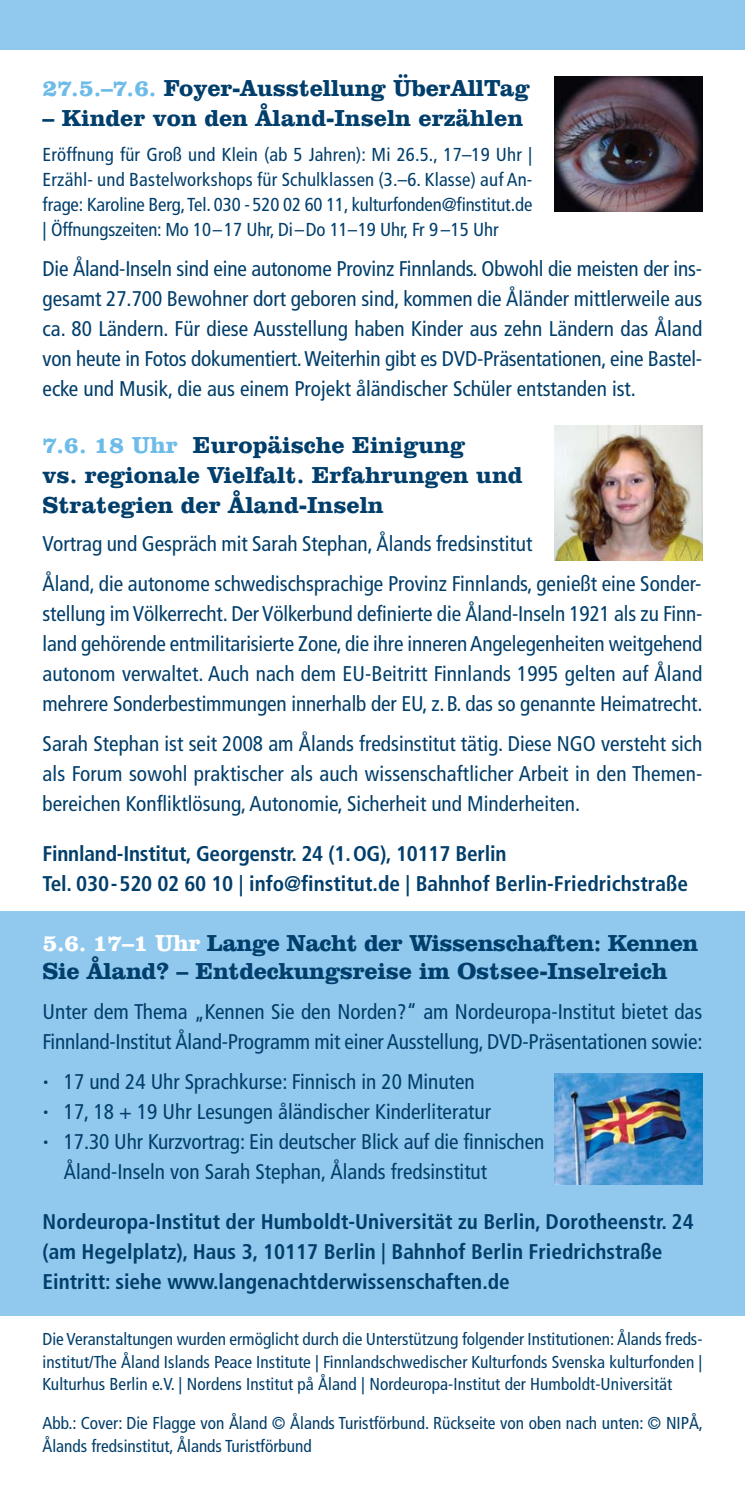
<style>
.page{position:relative;width:745px;height:1489px;background:#fff}
.page>*{position:absolute;margin:0;border:0;box-sizing:border-box;transform-origin:0 0}
.t1{font:700 23.75px/30px "Clarendon BT";letter-spacing:-.005em;color:#003e6b}
.t2{font:condensed 21.25px/30px "Frutiger";color:#003e6b;text-align:justify}
.t3{font:700 condensed 21.25px/30px "Frutiger";color:#003e6b}
.t4{font:condensed 18.75px/25px "Frutiger";letter-spacing:-.005em;color:#003e6b;text-align:justify}
.t5{font:condensed 17.25px/22.5px "Frutiger";color:#003e6b;text-align:justify}
.s1{color:#6cbbe8}
.s2{color:#fff}
.s3{font-family:"Clarendon BT";font-weight:700;font-stretch:normal}
</style>
<div class="page">
<div style="left:0;top:911px;width:744px;height:404px;background:#91c9ee"></div>
<div style="left:0;top:0;width:744px;height:50px;background:#91c9ee"></div>
<img style="left:554px;top:425px;width:148px;height:135px">
<img style="left:554px;top:1073px;width:148px;height:110px">
<img style="left:554px;top:77px;width:148px;height:134px">
<p class="t1" style="left:43px;top:75px;width:488px"><span class="s1">27.5.–7.6.</span> Foyer-Ausstellung ÜberAllTag</p>
<p class="t1" style="left:43px;top:105px;width:481px">– Kinder von den Åland-Inseln erzählen</p>
<p class="t4" style="left:43px;top:143px;width:491px">Eröffnung für Groß und Klein (ab 5 Jahren): Mi 26.5., 17–19 Uhr | Erzähl- und Bastelworkshops für Schulklassen (3.–6. Klasse) auf An&shy;frage: Karoline Berg, Tel. 030 - 520 02 60 11, kulturfonden@finstitut.de | Öffnungszeiten: Mo 10–17 Uhr, Di–Do 11–19 Uhr, Fr 9 –15 Uhr</p>
<p class="t2" style="left:43px;top:255px;width:661px">Die Åland-Inseln sind eine autonome Provinz Finnlands. Obwohl die meisten der ins - gesamt 27.700 Bewohner dort geboren sind, kommen die Åländer mittlerweile aus ca. 80 Ländern. Für diese Ausstellung haben Kinder aus zehn Ländern das Åland von heute in Fotos dokumentiert. Weiterhin gibt es DVD-Präsentationen, eine Bastel&shy;ecke und Musik, die aus einem Projekt åländischer Schüler entstanden ist.</p>
<p class="t1" style="left:43px;top:433px;width:481px"><span class="s1">7.6. 18 Uhr</span> Europäische Einigung<br>vs. regionale Vielfalt. Erfahrungen und<br>Strategien der Åland-Inseln</p>
<p class="t2" style="left:43px;top:525px;width:660px;line-height:40px">Vortrag und Gespräch mit Sarah Stephan, Ålands fredsinstitut<br>Åland, die autonome schwedischsprachige Provinz Finnlands, genießt eine Sonder-</p>
<p class="t2" style="left:43px;top:600px;width:661px">stellung im Völkerrecht. Der Völkerbund definierte die Åland-Inseln 1921 als zu Finn&shy;land ge hö ren de entmilitarisierte Zone, die ihre inneren Angelegenheiten weitgehend autonom verwal tet. Auch nach dem EU-Beitritt Finnlands 1995 gelten auf Åland mehrere Son der bestimmungen innerhalb der EU, z.B. das so genannte Heimatrecht.</p>
<p class="t2" style="left:43px;top:730px;width:661px">Sarah Stephan ist seit 2008 am Ålands fredsinstitut tätig. Diese NGO versteht sich als Forum sowohl praktischer als auch wissenschaftlicher Arbeit in den Themen&shy;bereichen Konfliktlösung, Autonomie, Sicherheit und Minderheiten.</p>
<p class="t3" style="left:43px;top:840px;width:646px">Finnland-Institut, Georgenstr. 24 (1.OG), 10117 Berlin<br>Tel. 030-520 02 60 10 | info@finstitut.de | Bahnhof Berlin-Friedrichstraße</p>
<p class="t1" style="left:43px;top:931px;width:657px;line-height:27.5px"><span class="s2">5.6. 17–1 Uhr</span> Lange Nacht der Wissenschaften: Kennen<br>Sie Åland? – Entdeckungsreise im Ostsee-Inselreich</p>
<p class="t2" style="left:43px;top:997px;width:661px">Unter dem Thema „Kennen Sie den Norden?“ am Nordeuropa-Institut bietet das<br>Finnland-Institut Åland-Programm mit einer Ausstellung, DVD-Präsentationen sowie:</p>
<p class="t2" style="left:43px;top:1067px;width:433px"><span class="s3">·</span> 17 und 24 Uhr Sprachkurse: Finnisch in 20 Minuten</p>
<p class="t2" style="left:43px;top:1097px;width:449px"><span class="s3">·</span> 17, 18 + 19 Uhr Lesungen åländischer Kinderliteratur</p>
<p class="t2" style="left:43px;top:1127px;width:503px"><span class="s3">·</span> 17.30 Uhr Kurzvortrag: Ein deutscher Blick auf die finnischen</p>
<p class="t2" style="left:64px;top:1157px;width:424px">Åland-Inseln von Sarah Stephan, Ålands fredsinstitut</p>
<p class="t3" style="left:43px;top:1207px;width:652px">Nordeuropa-Institut der Humboldt-Universität zu Berlin, Dorotheenstr. 24 (am Hegelplatz), Haus 3, 10117 Berlin | Bahnhof Berlin Friedrichstraße<br>Eintritt: siehe www.langenachtderwissenschaften.de</p>
<p class="t5" style="left:43px;top:1329px;width:661px">Die Veranstaltungen wurden ermöglicht durch die Unterstützung folgender Institutionen: Ålands freds - institut/The Åland Islands Peace Institute | Finnlandschwedischer Kulturfonds Svenska kulturfonden | Kulturhus Berlin e.V. | Nordens Institut på Åland | Nordeuropa-Institut der Humboldt-Universität</p>
<p class="t5" style="left:43px;top:1413px;width:661px">Abb.: Cover: Die Flagge von Åland © Ålands Turistförbund. Rückseite von oben nach unten: © NIPÅ,<br>Ålands fredsinstitut, Ålands Turistförbund</p>
</div>
